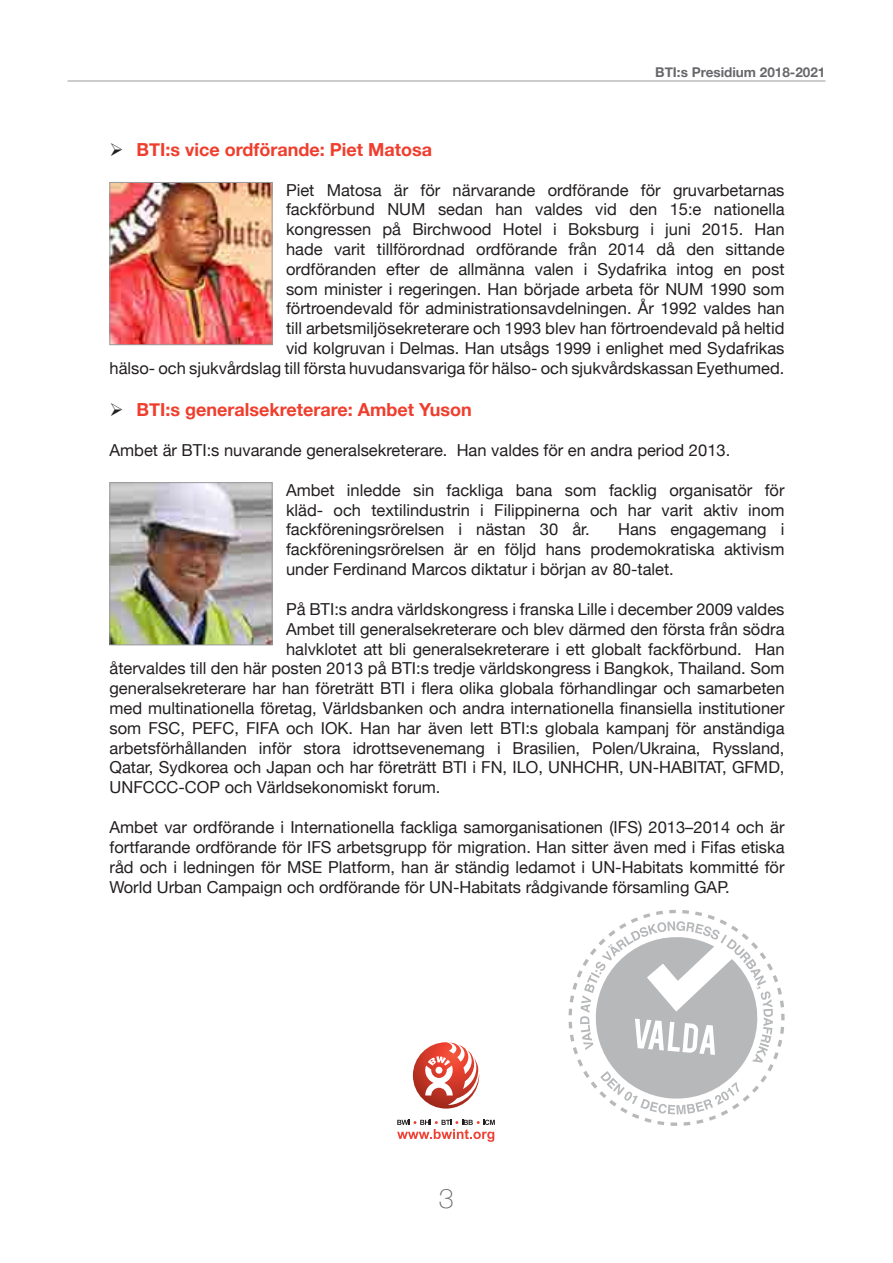
<style>
.page{position:relative;width:893px;height:1263px;background:#fff}
.page>*{position:absolute;margin:0;border:0;box-sizing:border-box;transform-origin:0 0}
.t1{font:100 27px "Helvetica Neue";color:#67686b}
.t2{font:700 18px "Helvetica Neue";color:#ef3e2d}
.t3{font:16.5px/19.8px "Helvetica Neue";color:#231f20;text-align:justify}
.t4{font:700 13.5px "Helvetica Neue";color:#67686b}
.s1{color:#231f20}
</style>
<div class="page">
<hr style="left:68px;top:81px;width:757px;height:1px;background:#999b9e">
<svg style="left:413px;top:1042px;width:67px;height:66px"></svg>
<svg style="left:397px;top:1120px;width:98px;height:22px"></svg>
<img style="left:111px;top:184px;width:159px;height:159px">
<div style="left:109px;top:182px;width:163px;height:163px;border:1px solid #999b9e"></div>
<img style="left:111px;top:484px;width:159px;height:159px">
<div style="left:109px;top:482px;width:163px;height:163px;border:1px solid #999b9e"></div>
<svg style="left:569px;top:910px;width:216px;height:216px"></svg>
<svg style="left:580px;top:921px;width:193px;height:193px"></svg>
<p class="t4" style="left:655px;top:62px;width:172px">BTI:s Presidium 2018-2021</p>
<p class="t2" style="left:110px;top:135px;width:324px"><span class="s1">➢</span> BTI:s vice ordförande: Piet Matosa</p>
<p class="t3" style="left:110px;top:181px;width:677px;text-align:right">Piet Matosa är för närvarande ordförande för gruvarbetarnas<br>fackförbund NUM sedan han valdes vid den 15:e nationella<br>kongressen på Birchwood Hotel i Boksburg i juni 2015. Han<br>hade varit tillförordnad ordförande från 2014 då den sittande<br>ordföranden efter de allmänna valen i Sydafrika intog en post<br>som minister i regeringen. Han började arbeta för NUM 1990 som<br>förtroendevald för administrationsavdelningen. År 1992 valdes han<br>till arbetsmiljösekreterare och 1993 blev han förtroendevald på heltid<br>vid kolgruvan i Delmas. Han utsågs 1999 i enlighet med Sydafrikas<br>hälso- och sjukvårdslag till första huvudansvariga för hälso- och sjukvårdskassan Eyethumed.</p>
<p class="t2" style="left:110px;top:395px;width:364px"><span class="s1">➢</span> BTI:s generalsekreterare: Ambet Yuson</p>
<p class="t3" style="left:109px;top:441px;width:622px">Ambet är BTI:s nuvarande generalsekreterare. Han valdes för en andra period 2013.</p>
<p class="t3" style="left:286px;top:481px;width:500px">Ambet inledde sin fackliga bana som facklig organisatör för kläd- och textilindustrin i Filippinerna och har varit aktiv inom fackföreningsrörelsen i nästan 30 år.</p>
<p class="t3" style="left:286px;top:521px;width:500px;text-indent:332px">Hans engagemang i fackföreningsrörelsen är en följd hans prodemokratiska aktivism under Ferdinand Marcos diktatur i början av 80-talet.</p>
<p class="t3" style="left:286px;top:600px;width:500px">På BTI:s andra världskongress i franska Lille i december 2009 valdes</p>
<p class="t3" style="left:286px;top:620px;width:500px">Ambet till generalsekreterare och blev därmed den första från södra</p>
<p class="t3" style="left:286px;top:640px;width:500px">halvklotet att bli generalsekreterare i ett globalt fackförbund. Han</p>
<p class="t3" style="left:109px;top:660px;width:677px">återvaldes till den här posten 2013 på BTI:s tredje världskongress i Bangkok, Thailand. Som</p>
<p class="t3" style="left:109px;top:679px;width:677px">generalsekreterare har han företrätt BTI i flera olika globala förhandlingar och samarbeten</p>
<p class="t3" style="left:109px;top:699px;width:677px">med multinationella företag, Världsbanken och andra internationella finansiella institutioner</p>
<p class="t3" style="left:109px;top:719px;width:677px">som FSC, PEFC, FIFA och IOK. Han har även lett BTI:s globala kampanj för anständiga</p>
<p class="t3" style="left:109px;top:739px;width:676px">arbetsförhållanden inför stora idrottsevenemang i Brasilien, Polen/Ukraina, Ryssland,</p>
<p class="t3" style="left:109px;top:759px;width:677px">Qatar, Sydkorea och Japan och har företrätt BTI i FN, ILO, UNHCHR, UN-HABITAT, GFMD,</p>
<p class="t3" style="left:109px;top:778px;width:332px">UNFCCC-COP och Världsekonomiskt forum.</p>
<p class="t3" style="left:109px;top:818px;width:677px">Ambet var ordförande i Internationella fackliga samorganisationen (IFS) 2013–2014 och är fortfarande ordförande för IFS arbetsgrupp för migration. Han sitter även med i Fifas etiska råd och i ledningen för MSE Platform, han är ständig ledamot i UN-Habitats kommitté för World Urban Campaign och ordförande för UN-Habitats rådgivande församling GAP.</p>
<h1 class="t1" style="left:439px;top:1178px;width:17px">3</h1>
</div>
